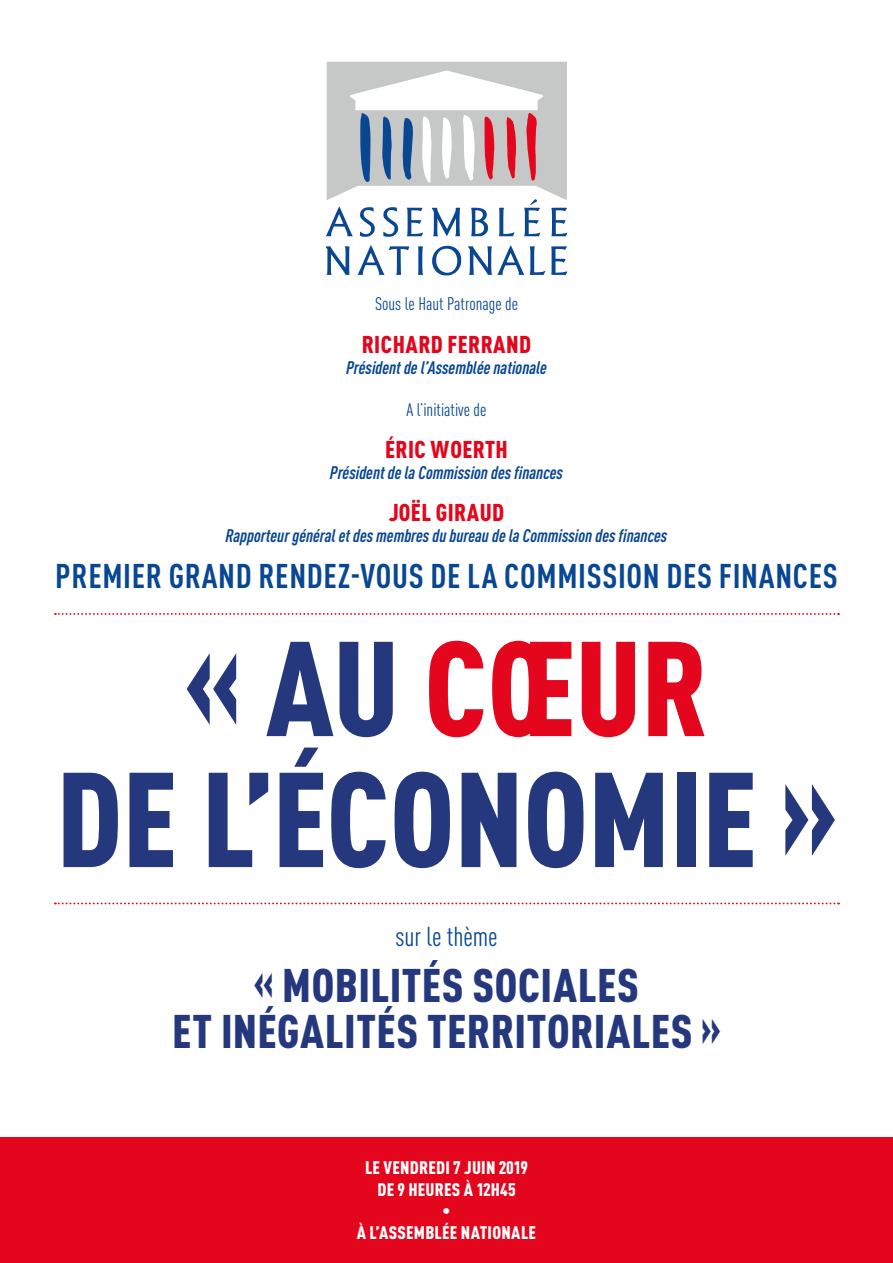
<style>
.page{position:relative;width:893px;height:1263px;background:#fff}
.page>*{position:absolute;margin:0;border:0;box-sizing:border-box;transform-origin:0 0}
.t1{font:900 condensed 132.45px "DIN Pro";color:#25387e}
.t2{font:900 condensed 132.45px "DIN Pro";letter-spacing:-.005em;color:#e3061c}
.t3{font:900 condensed 46.5px "DIN Pro";letter-spacing:.01em;color:#25387e}
.t4{font:700 condensed 33.9px "DIN Pro";letter-spacing:.02em;color:#094792}
.t5{font:condensed 27px "DIN Pro";color:#094792}
.t6{font:900 condensed 24px "DIN Pro";letter-spacing:.02em;color:#e3061c}
.t7{font:italic 700 condensed 18px "DIN Pro";color:#094792}
.t8{font:900 condensed 18px "DIN Pro";letter-spacing:.015em;color:#fff}
.t9{font:condensed 18px "DIN Pro";color:#094792}
.s1{color:#25387e}
</style>
<div class="page">
<svg style="left:325px;top:62px;width:242px;height:214px"></svg>
<svg style="left:55px;top:613px;width:784px;height:2px"></svg>
<svg style="left:55px;top:902px;width:784px;height:2px"></svg>
<div style="left:0;top:1137px;width:893px;height:126px;background:#e3061c"></div>
<p class="t9" style="left:375px;top:291px;width:144px">Sous le Haut Patronage de</p>
<p class="t6" style="left:362px;top:325px;width:171px">RICHARD FERRAND</p>
<p class="t7" style="left:346px;top:353px;width:202px">Président de l’Assemblée nationale</p>
<p class="t9" style="left:406px;top:396px;width:82px">A l’initiative de</p>
<p class="t6" style="left:385px;top:430px;width:124px">ÉRIC WOERTH</p>
<p class="t7" style="left:330px;top:458px;width:235px">Président de la Commission des finances</p>
<p class="t6" style="left:389px;top:493px;width:117px">JOËL GIRAUD</p>
<p class="t7" style="left:226px;top:521px;width:443px">Rapporteur général et des membres du bureau de la Commission des finances</p>
<p class="t4" style="left:55px;top:550px;width:784px">PREMIER GRAND RENDEZ-VOUS DE LA COMMISSION DES FINANCES</p>
<p class="t2" style="left:184px;top:586px;width:526px"><span class="s1">« AU</span> CŒUR</p>
<p class="t1" style="left:56px;top:717px;width:783px">DE L’ÉCONOMIE »</p>
<p class="t5" style="left:395px;top:917px;width:104px">sur le thème</p>
<p class="t3" style="left:254px;top:949px;width:387px">« MOBILITÉS SOCIALES</p>
<p class="t3" style="left:172px;top:996px;width:550px">ET INÉGALITÉS TERRITORIALES »</p>
<p class="t8" style="left:365px;top:1154px;width:165px">LE VENDREDI 7 JUIN 2019</p>
<p class="t8" style="left:377px;top:1175px;width:140px">DE 9 HEURES À 12H45</p>
<p class="t8" style="left:443px;top:1197px;width:9px">•</p>
<p class="t8" style="left:357px;top:1219px;width:181px">À L’ASSEMBLÉE NATIONALE</p>
</div>
